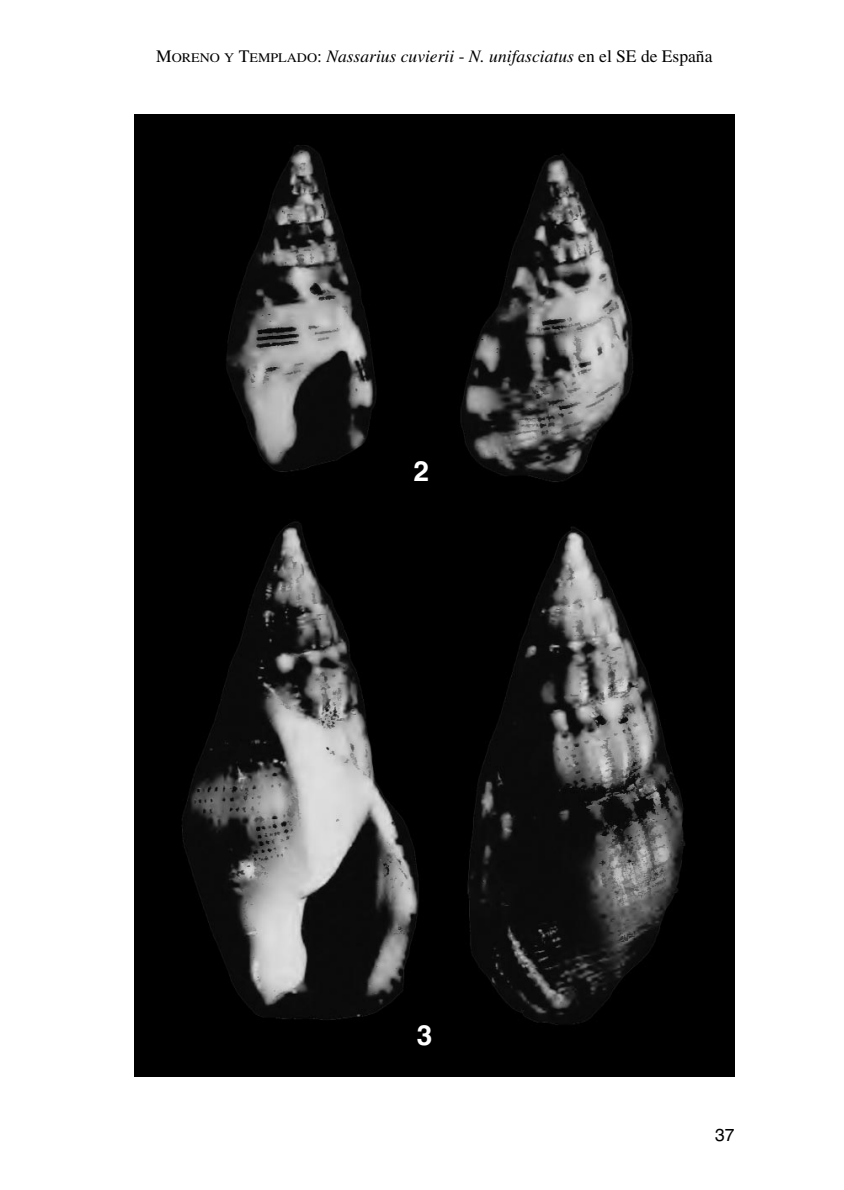
<style>
.page{position:relative;width:844px;height:1190px;background:#fff}
.page>*{position:absolute;margin:0;border:0;box-sizing:border-box;transform-origin:0 0}
.t1{font:700 28px "Helvetica";color:#fff}
.t2{font:italic 17.5px "Times";color:#000}
.t3{font:17.5px "Helvetica";color:#000}
.s1{font-style:normal}
.s2{font-style:normal;font-size:13.12px}
</style>
<div class="page">
<img style="left:134px;top:114px;width:600px;height:962px">
<p class="t2" style="left:156px;top:49px;width:558px"><span class="s1">M</span><span class="s2">ORENO Y</span> <span class="s1">T</span><span class="s2">EMPLADO</span><span class="s1">:</span> Nassarius cuvierii <span class="s1">-</span> N. unifasciatus <span class="s1">en el SE de España</span></p>
<h1 class="t1" style="left:413px;top:459px;width:17px">2</h1>
<h1 class="t1" style="left:417px;top:1023px;width:17px">3</h1>
<p class="t3" style="left:715px;top:1128px;width:21px">37</p>
</div>
